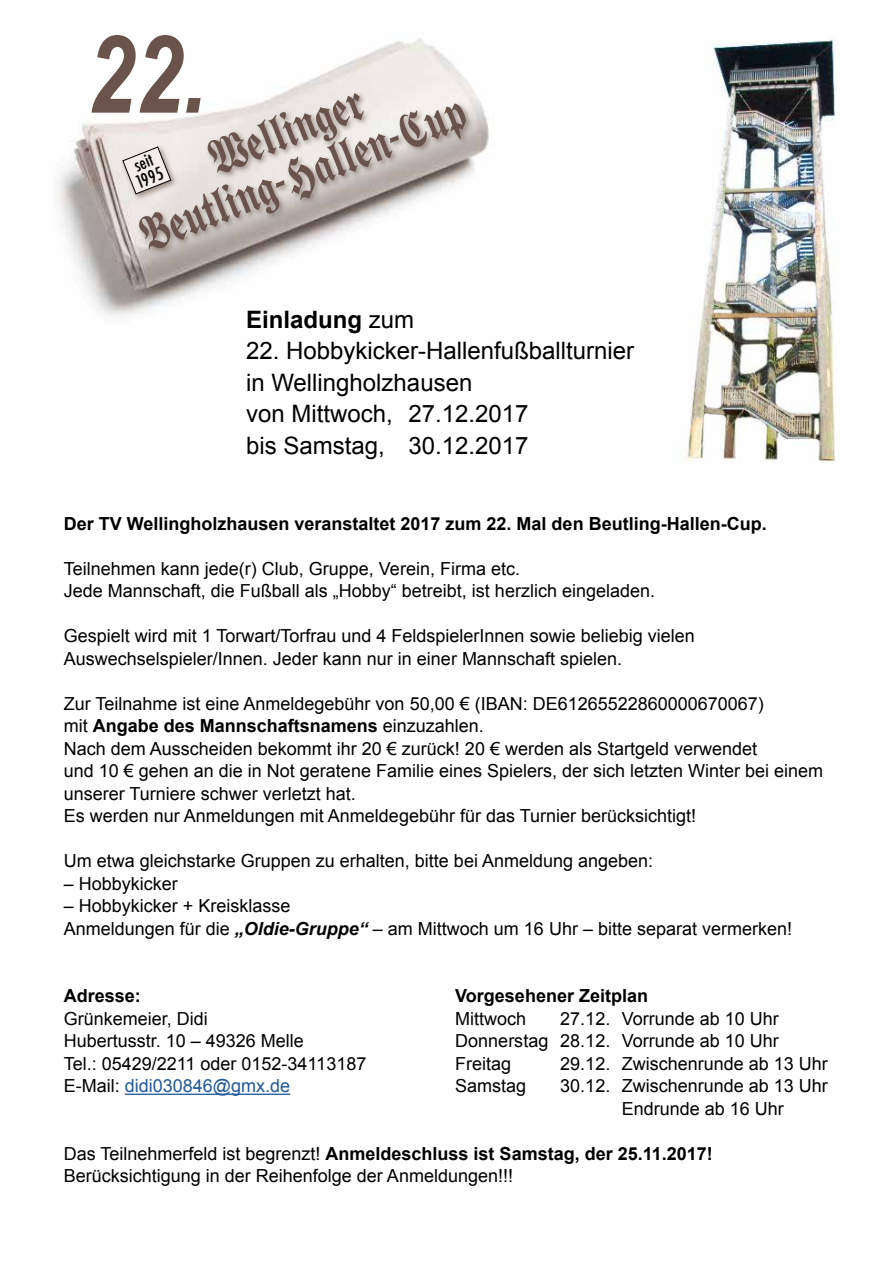
<style>
.page{position:relative;width:893px;height:1263px;background:#fff}
.page>*{position:absolute;margin:0;border:0;box-sizing:border-box;transform-origin:0 0}
.t1{font:italic 700 108px "Arial";color:#69534b;scale:.8 1}
.t2{font:700 49.5px/46.7px "Wittenberger Fraktur";color:#69534b;text-align:center;scale:.8 1}
.t3{font:24px/31.3px "Arial";color:#000}
.t4{font:700 24px "Arial";color:#000}
.t5{font:500 19.8px/16.5px "Futura Con";color:#000}
.t6{font:18px/22.5px "Arial";color:#000}
.t7{font:700 18px "Arial";color:#000}
.t8{font:18px "Arial";color:#22599b}
.s1{font-weight:400}
.s2{font-weight:700}
.s3{font-weight:700;font-style:italic}
.s4{color:#000}
</style>
<div class="page">
<img style="left:687px;top:34px;width:149px;height:428px">
<hr style="left:125px;top:1093px;width:165px;height:2px;background:#22599b">
<img style="left:58px;top:38px;width:435px;height:278px">
<div style="left:137px;top:91px;width:337px;height:165px;background:#69534b;opacity:.6"></div>
<div style="left:120px;top:144px;width:58px;height:58px;background:#69534b;opacity:.6"></div>
<svg style="left:122px;top:146px;width:50px;height:49px;background:#dbd5d2"></svg>
<h1 class="t1" style="left:86px;top:3px;width:152px">22.</h1>
<h2 class="t2" style="left:117px;top:174px;width:436px;rotate:-21deg">Wellinger<br>Beutling¯Hallen¯Cup</h2>
<p class="t5" style="left:128px;top:160px;width:30px;rotate:-21deg">seit<br>1995</p>
<h3 class="t4" style="left:246px;top:303px;width:170px">Einladung <span class="s1">zum</span></h3>
<h3 class="t3" style="left:246px;top:335px;width:390px">22. Hobbykicker-Hallenfußballturnier in Wellingholzhausen<br>von Mittwoch, 27.12.2017<br>bis Samstag, 30.12.2017</h3>
<p class="t7" style="left:64px;top:511px;width:704px">Der TV Wellingholzhausen veranstaltet 2017 zum 22. Mal den Beutling-Hallen-Cup.</p>
<p class="t6" style="left:64px;top:557px;width:593px">Teilnehmen kann jede(r) Club, Gruppe, Verein, Firma etc.<br>Jede Mannschaft, die Fußball als „Hobby“ betreibt, ist herzlich eingeladen.</p>
<p class="t6" style="left:64px;top:625px;width:632px">Gespielt wird mit 1 Torwart/Torfrau und 4 FeldspielerInnen sowie beliebig vielen<br>Auswechselspieler/Innen. Jeder kann nur in einer Mannschaft spielen.</p>
<p class="t6" style="left:64px;top:692px;width:761px">Zur Teilnahme ist eine Anmeldegebühr von 50,00 € (IBAN: DE61265522860000670067)<br>mit <span class="s2">Angabe des Mannschaftsnamens</span> einzuzahlen.<br>Nach dem Ausscheiden bekommt ihr 20 € zurück! 20 € werden als Startgeld verwendet<br>und 10 € gehen an die in Not geratene Familie eines Spielers, der sich letzten Winter bei einem unserer Turniere schwer verletzt hat.<br>Es werden nur Anmeldungen mit Anmeldegebühr für das Turnier berücksichtigt!</p>
<p class="t6" style="left:64px;top:850px;width:591px">Um etwa gleichstarke Gruppen zu erhalten, bitte bei Anmeldung angeben:</p>
<p class="t6" style="left:64px;top:872px;width:116px">– Hobbykicker</p>
<p class="t6" style="left:64px;top:895px;width:730px">– Hobbykicker + Kreisklasse<br>Anmeldungen für die <span class="s3">„Oldie-Gruppe“</span> – am Mittwoch um 16 Uhr – bitte separat vermerken!</p>
<p class="t7" style="left:64px;top:984px;width:79px">Adresse:</p>
<p class="t7" style="left:455px;top:984px;width:194px">Vorgesehener Zeitplan</p>
<p class="t6" style="left:64px;top:1007px;width:146px">Grünkemeier, Didi</p>
<p class="t6" style="left:455px;top:1007px;width:73px">Mittwoch</p>
<p class="t6" style="left:560px;top:1007px;width:220px">27.12. Vorrunde ab 10 Uhr</p>
<p class="t6" style="left:64px;top:1030px;width:242px">Hubertusstr. 10 – 49326 Melle</p>
<p class="t6" style="left:455px;top:1030px;width:325px">Donnerstag 28.12. Vorrunde ab 10 Uhr</p>
<p class="t6" style="left:64px;top:1052px;width:304px">Tel.: 05429/2211 oder 0152-34113187</p>
<p class="t6" style="left:455px;top:1052px;width:58px">Freitag</p>
<p class="t6" style="left:560px;top:1052px;width:269px">29.12. Zwischenrunde ab 13 Uhr</p>
<p class="t8" style="left:64px;top:1074px;width:228px"><span class="s4">E-Mail:</span> didi030846@gmx.de</p>
<p class="t6" style="left:455px;top:1075px;width:73px">Samstag</p>
<p class="t6" style="left:622px;top:1075px;width:208px;text-indent:-62px">30.12. Zwischenrunde ab 13 Uhr<br>Endrunde ab 16 Uhr</p>
<p class="t6" style="left:64px;top:1142px;width:650px">Das Teilnehmerfeld ist begrenzt! <span class="s2">Anmeldeschluss ist Samstag, der 25.11.2017!<br></span>Berücksichtigung in der Reihenfolge der Anmeldungen!!!</p>
</div>
